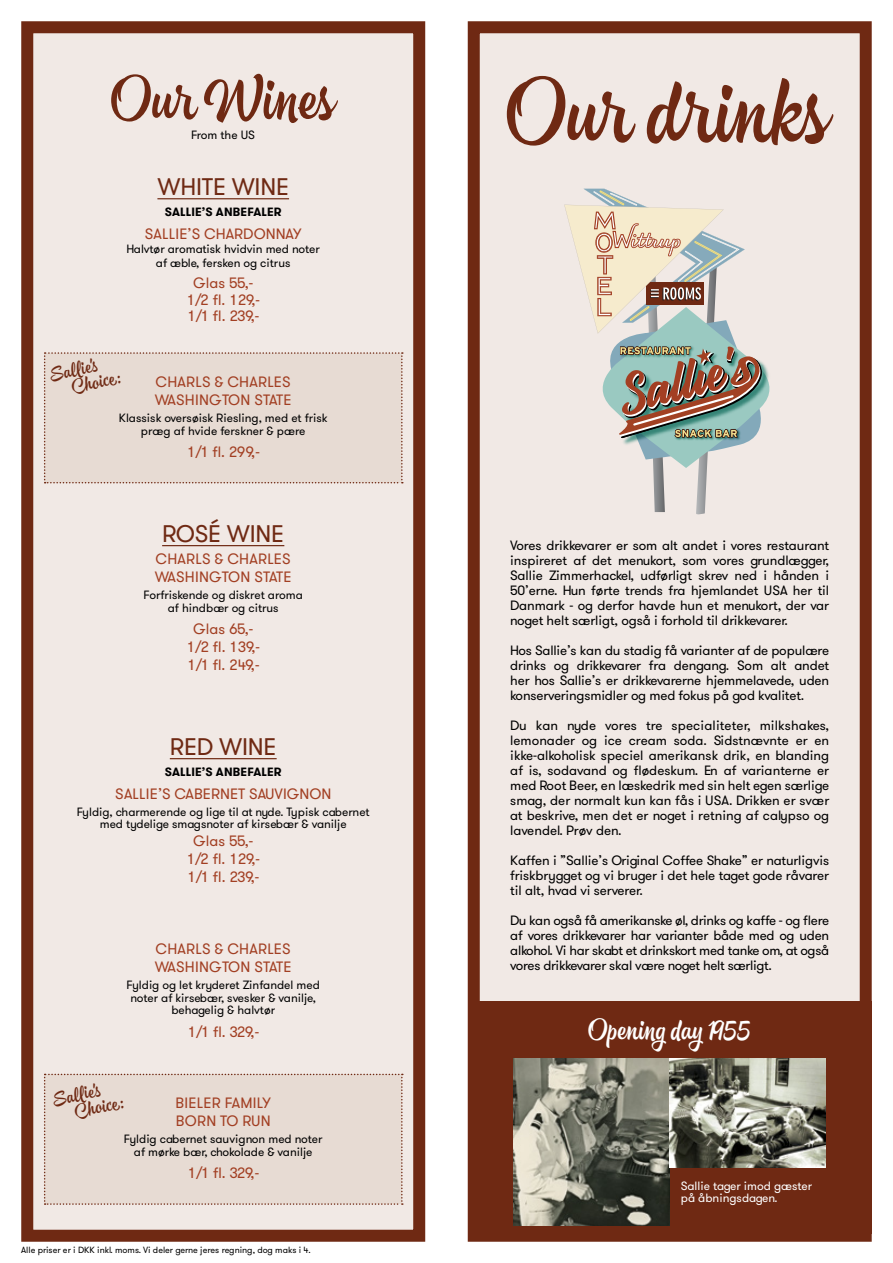
<style>
.page{position:relative;width:893px;height:1263px;background:#fff}
.page>*{position:absolute;margin:0;border:0;box-sizing:border-box;transform-origin:0 0}
.t1{font:93px "Hollie Script Pro";color:#6f2913}
.t2{font:63px "Hollie Script Pro";color:#6f2913}
.t3{font:30px "Hollie Script Pro";letter-spacing:-.01em;color:#fff}
.t4{font:24px "GT Walsheim";letter-spacing:-.01em;color:#6f2913}
.t5{font:19.35px/17px "Hollie Script Pro";color:#6f2913}
.t6{font:15px/18px "GT Walsheim";letter-spacing:.015em;color:#a23f23}
.t7{font:15px/16.5px "GT Walsheim";letter-spacing:-.015em;color:#a23f23;text-align:center}
.t8{font:13.5px/15px "GT Walsheim";letter-spacing:-.01em;color:#000;text-align:justify}
.t9{font:12px/12.8px "GT Walsheim";color:#000;text-align:center}
.t10{font:12px/12.8px "GT Walsheim";color:#fff}
.t11{font:700 12px "GT Walsheim";letter-spacing:.015em;color:#000}
.t12{font:9px "GT Walsheim";color:#000}
</style>
<div class="page">
<div style="left:468px;top:21px;width:404px;height:1221px;background:#f1e9e5;border:12px solid #6f2913"></div>
<div style="left:474px;top:1001px;width:398px;height:233px;background:#6f2913"></div>
<img style="left:514px;top:1059px;width:156px;height:167px">
<img style="left:670px;top:1059px;width:155px;height:109px">
<div style="left:21px;top:21px;width:404px;height:1221px;background:#f1e9e5;border:12px solid #6f2913"></div>
<div style="left:44px;top:352px;width:359px;height:131px;background:#e7dbd3"></div>
<div style="left:44px;top:1074px;width:359px;height:131px;background:#e7dbd3"></div>
<svg style="left:564px;top:189px;width:206px;height:326px"></svg>
<hr style="left:157px;top:198px;width:132px;height:1px;background:#6f2913">
<hr style="left:162px;top:545px;width:122px;height:1px;background:#6f2913">
<hr style="left:170px;top:758px;width:107px;height:1px;background:#6f2913">
<h2 class="t2" style="left:111px;top:60px;width:226px">Our Wines</h2>
<p class="t9" style="left:191px;top:129px;width:65px">From the US</p>
<h3 class="t4" style="left:157px;top:172px;width:133px">WHITE WINE</h3>
<p class="t11" style="left:165px;top:204px;width:119px">SALLIE’S ANBEFALER</p>
<p class="t6" style="left:145px;top:224px;width:158px">SALLIE’S CHARDONNAY</p>
<p class="t9" style="left:127px;top:242px;width:195px;line-height:14.4px">Halvtør aromatisk hvidvin med noter af æble, fersken og citrus</p>
<p class="t7" style="left:186px;top:275px;width:75px">Glas 55,-<br>1/2 fl. 129,-<br>1/1 fl. 239,-</p>
<h3 class="t5" style="left:66px;top:362px;width:51px;text-indent:-20px;rotate:-13deg">Sall ie’s<br>Ch oice:</h3>
<p class="t6" style="left:155px;top:373px;width:139px">CHARLS &amp; CHARLES<br>WASHINGTON STATE</p>
<p class="t9" style="left:119px;top:412px;width:210px">Klassisk oversøisk Riesling, med et frisk præg af hvide ferskner &amp; pære</p>
<p class="t6" style="left:187px;top:443px;width:74px">1/1 fl. 299,-</p>
<h3 class="t4" style="left:162px;top:519px;width:124px">ROSÉ WINE</h3>
<p class="t6" style="left:155px;top:550px;width:139px">CHARLS &amp; CHARLES<br>WASHINGTON STATE</p>
<p class="t9" style="left:143px;top:589px;width:161px">Forfriskende og diskret aroma af hindbær og citrus</p>
<p class="t6" style="left:187px;top:620px;width:75px;text-align:center">Glas 65,-<br>1/2 fl. 139,-<br>1/1 fl. 249,-</p>
<h3 class="t4" style="left:170px;top:732px;width:108px">RED WINE</h3>
<p class="t11" style="left:165px;top:764px;width:119px">SALLIE’S ANBEFALER</p>
<p class="t6" style="left:115px;top:784px;width:218px">SALLIE’S CABERNET SAUVIGNON</p>
<p class="t9" style="left:77px;top:805px;width:294px">Fyldig, charmerende og lige til at nyde. Typisk cabernet med tydelige smagsnoter af kirsebær &amp; vanilje</p>
<p class="t7" style="left:186px;top:832px;width:75px;line-height:18px">Glas 55,-<br>1/2 fl. 129,-<br>1/1 fl. 239,-</p>
<p class="t6" style="left:155px;top:939px;width:139px">CHARLS &amp; CHARLES<br>WASHINGTON STATE</p>
<p class="t9" style="left:127px;top:978px;width:195px">Fyldig og let kryderet Zinfandel med noter af kirsebær, svesker &amp; vanilje, behagelig &amp; halvtør</p>
<p class="t6" style="left:187px;top:1022px;width:73px">1/1 fl. 329,-</p>
<h3 class="t5" style="left:69px;top:1087px;width:51px;text-indent:-20px;rotate:-13deg">Sall ie’s<br>Ch oice:</h3>
<p class="t6" style="left:175px;top:1093px;width:97px">BIELER FAMILY<br>BORN TO RUN</p>
<p class="t9" style="left:124px;top:1132px;width:200px">Fyldig cabernet sauvignon med noter af mørke bær, chokolade &amp; vanilje</p>
<p class="t6" style="left:187px;top:1163px;width:73px">1/1 fl. 329,-</p>
<p class="t12" style="left:21px;top:1244px;width:291px">Alle priser er i DKK inkl. moms. Vi deler gerne jeres regning, dog maks i 4.</p>
<h1 class="t1" style="left:507px;top:54px;width:324px">Our drinks</h1>
<p class="t8" style="left:510px;top:538px;width:320px">Vores drikkevarer er som alt andet i vores restaurant inspireret af det menukort, som vores grundlægger, Sallie Zimmerhackel, udførligt skrev ned i hånden i 50’erne. Hun førte trends fra hjemlandet USA her til Danmark - og derfor havde hun et menukort, der var noget helt særligt, også i forhold til drikkevarer.</p>
<p class="t8" style="left:510px;top:643px;width:320px">Hos Sallie’s kan du stadig få varianter af de populære drinks og drikkevarer fra dengang. Som alt andet her hos Sallie’s er drikkevarerne hjemmelavede, uden konserveringsmidler og med fokus på god kvalitet.</p>
<p class="t8" style="left:510px;top:718px;width:320px">Du kan nyde vores tre specialiteter, milkshakes, lemonader og ice cream soda. Sidstnævnte er en ikke-alkoholisk speciel amerikansk drik, en blanding af is, sodavand og flødeskum. En af varianterne er med Root Beer, en læskedrik med sin helt egen særlige smag, der normalt kun kan fås i USA. Drikken er svær at beskrive, men det er noget i retning af calypso og lavendel. Prøv den.</p>
<p class="t8" style="left:510px;top:853px;width:320px">Kaffen i ”Sallie’s Original Coffee Shake” er naturligvis friskbrygget og vi bruger i det hele taget gode råvarer til alt, hvad vi serverer.</p>
<p class="t8" style="left:510px;top:913px;width:320px">Du kan også få amerikanske øl, drinks og kaffe - og flere af vores drikkevarer har varianter både med og uden alkohol. Vi har skabt et drinkskort med tanke om, at også vores drikkevarer skal være noget helt særligt.</p>
<h3 class="t3" style="left:588px;top:1010px;width:164px">Opening day 1955</h3>
<p class="t10" style="left:681px;top:1179px;width:133px">Sallie tager imod gæster på åbningsdagen.</p>
</div>
